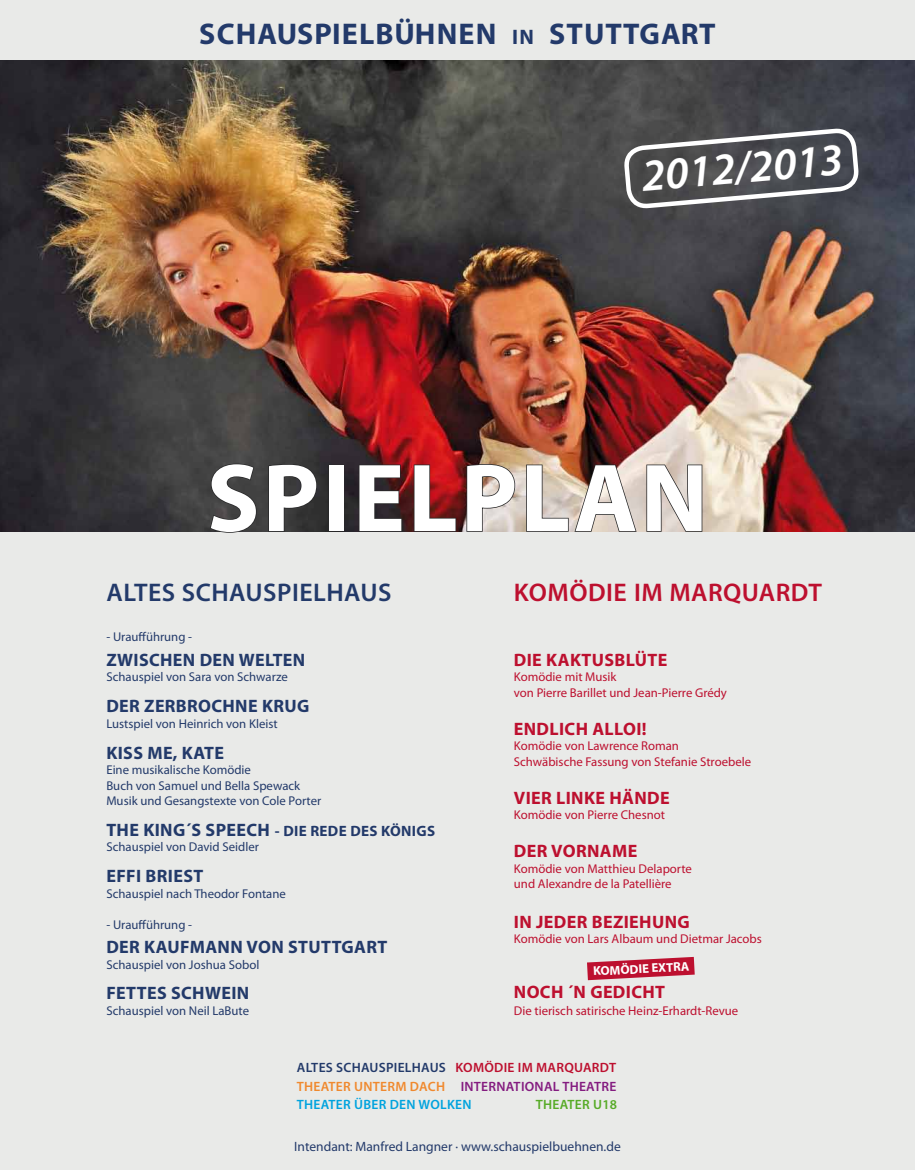
<style>
.page{position:relative;width:915px;height:1170px;background:#fff}
.page>*{position:absolute;margin:0;border:0;box-sizing:border-box;transform-origin:0 0}
.t1{font:700 97.5px "Myriad Pro";letter-spacing:.03em;color:#fff}
.t2{font:italic 600 45px "Myriad Pro";color:#fff}
.t3{font:700 30px "Myriad Pro";letter-spacing:.04em;color:#233a6a}
.t4{font:600 25.5px "Myriad Pro";letter-spacing:.02em;color:#233a6a}
.t5{font:600 25.5px "Myriad Pro";letter-spacing:.02em;color:#bd102f}
.t6{font:700 18px "Myriad Pro";letter-spacing:.02em;color:#233a6a}
.t7{font:700 18px "Myriad Pro";letter-spacing:.02em;color:#bd102f}
.t8{font:700 15px "Myriad Pro";letter-spacing:.02em;color:#233a6a}
.t9{font:600 13.5px/18.8px "Myriad Pro";letter-spacing:.02em;color:#841c80;text-align:justify}
.t10{font:13.5px "Myriad Pro";color:#233a6a}
.t11{font:600 13.5px "Myriad Pro";letter-spacing:.02em;color:#57ab27}
.t12{font:12.75px/15.5px "Myriad Pro";color:#233a6a}
.t13{font:12.75px/15.5px "Myriad Pro";color:#bd102f}
.t14{font:700 12.75px "Myriad Pro";color:#fff}
.s1{font-size:21px}
.s2{font-size:18px}
.s3{color:#233a6a}
.s4{color:#bd102f}
.s5{color:#f0892e}
.s6{color:#00a3de}
</style>
<div class="page">
<div style="left:0;top:0;width:914px;height:1169px;background:#e9eae8"></div>
<img style="left:0;top:60px;width:914px;height:471px">
<svg style="left:209px;top:463px;width:48px;height:70px;background:#414141"></svg>
<svg style="left:267px;top:463px;width:50px;height:69px;background:#373738"></svg>
<div style="left:328px;top:464px;width:16px;height:67px;border:2px solid #282829"></div>
<svg style="left:358px;top:464px;width:44px;height:68px;background:#332429"></svg>
<svg style="left:413px;top:464px;width:44px;height:68px;background:#84181a"></svg>
<img style="left:465px;top:463px;width:50px;height:69px">
<img style="left:525px;top:464px;width:112px;height:68px">
<svg style="left:645px;top:463px;width:57px;height:69px;background:#c0b5ac"></svg>
<svg style="left:624px;top:129px;width:233px;height:163px;background:#5f5858"></svg>
<svg style="left:587px;top:956px;width:107px;height:24px"></svg>
<h3 class="t3" style="left:199px;top:15px;width:518px">SCHAUSPIELBÜHNEN <span class="s1">IN</span> STUTTGART</h3>
<h2 class="t2" style="left:639px;top:147px;width:203px;rotate:-5deg">2012/2013</h2>
<h1 class="t1" style="left:207px;top:434px;width:502px">SPIELPLAN</h1>
<h3 class="t4" style="left:106px;top:576px;width:286px">ALTES SCHAUSPIELHAUS</h3>
<p class="t12" style="left:106px;top:629px;width:87px">- Uraufführung -</p>
<h3 class="t6" style="left:106px;top:648px;width:200px">ZWISCHEN DEN WELTEN</h3>
<p class="t12" style="left:106px;top:669px;width:183px">Schauspiel von Sara von Schwarze</p>
<h3 class="t6" style="left:106px;top:694px;width:204px">DER ZERBROCHNE KRUG</h3>
<p class="t12" style="left:106px;top:715px;width:173px">Lustspiel von Heinrich von Kleist</p>
<h3 class="t6" style="left:106px;top:740px;width:119px">KISS ME, KATE</h3>
<p class="t12" style="left:106px;top:761px;width:216px">Eine musikalische Komödie<br>Buch von Samuel und Bella Spewack<br>Musik und Gesangstexte von Cole Porter</p>
<p class="t8" style="left:106px;top:821px;width:330px"><span class="s2">THE KING´S SPEECH</span> - DIE REDE DES KÖNIGS</p>
<p class="t12" style="left:106px;top:839px;width:154px">Schauspiel von David Seidler</p>
<h3 class="t6" style="left:106px;top:864px;width:98px">EFFI BRIEST</h3>
<p class="t12" style="left:106px;top:885px;width:181px">Schauspiel nach Theodor Fontane</p>
<p class="t12" style="left:106px;top:916px;width:87px">- Uraufführung -</p>
<h3 class="t6" style="left:106px;top:935px;width:282px">DER KAUFMANN VON STUTTGART</h3>
<p class="t12" style="left:106px;top:956px;width:154px">Schauspiel von Joshua Sobol</p>
<h3 class="t6" style="left:106px;top:981px;width:144px">FETTES SCHWEIN</h3>
<p class="t12" style="left:106px;top:1002px;width:144px">Schauspiel von Neil LaBute</p>
<h3 class="t5" style="left:513px;top:576px;width:309px">KOMÖDIE IM MARQUARDT</h3>
<h3 class="t7" style="left:513px;top:648px;width:155px">DIE KAKTUSBLÜTE</h3>
<p class="t13" style="left:513px;top:669px;width:214px">Komödie mit Musik<br>von Pierre Barillet und Jean-Pierre Grédy</p>
<h3 class="t7" style="left:513px;top:716px;width:134px">ENDLICH ALLOI!</h3>
<p class="t13" style="left:513px;top:738px;width:239px">Komödie von Lawrence Roman<br>Schwäbische Fassung von Stefanie Stroebele</p>
<h3 class="t7" style="left:513px;top:785px;width:157px">VIER LINKE HÄNDE</h3>
<p class="t13" style="left:513px;top:806px;width:153px">Komödie von Pierre Chesnot</p>
<h3 class="t7" style="left:513px;top:839px;width:125px">DER VORNAME</h3>
<p class="t13" style="left:513px;top:860px;width:179px">Komödie von Matthieu Delaporte und Alexandre de la Patellière</p>
<h3 class="t7" style="left:513px;top:909px;width:177px">IN JEDER BEZIEHUNG</h3>
<p class="t13" style="left:513px;top:930px;width:249px">Komödie von Lars Albaum und Dietmar Jacobs</p>
<p class="t14" style="left:592px;top:962px;width:98px;rotate:-3deg">KOMÖDIE EXTRA</p>
<h3 class="t7" style="left:513px;top:980px;width:153px">NOCH ´N GEDICHT</h3>
<p class="t13" style="left:513px;top:1002px;width:226px">Die tierisch satirische Heinz-Erhardt-Revue</p>
<p class="t9" style="left:297px;top:1057px;width:321px"><span class="s3">ALTES SCHAUSPIELHAUS</span> <span class="s4">KOMÖDIE IM MARQUARDT </span><span class="s5">THEATER UNTERM DACH</span> INTERNATIONAL THEATRE <span class="s6">THEATER ÜBER DEN WOLKEN</span></p>
<p class="t11" style="left:535px;top:1096px;width:83px">THEATER U18</p>
<p class="t10" style="left:294px;top:1137px;width:328px">Intendant: Manfred Langner · www.schauspielbuehnen.de</p>
</div>
